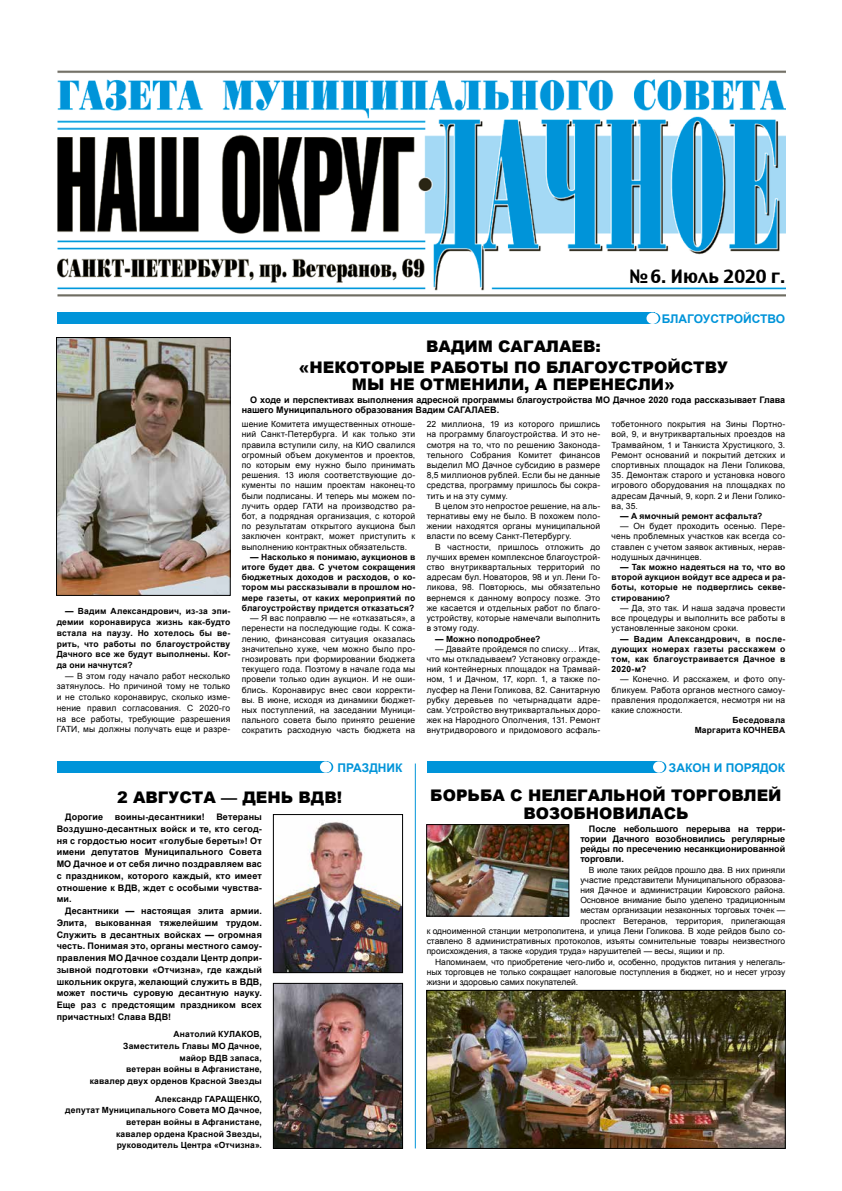
<style>
.page{position:relative;width:842px;height:1191px;background:#fff}
.page>*{position:absolute;margin:0;border:0;box-sizing:border-box;transform-origin:0 0}
.t1{font:18px "Charcoal CY";color:#000}
.t2{font:900 16px/20.4px "Arial";color:#000;text-align:center}
.t3{font:700 12px "Arial";color:#0094d9}
.t4{font:700 9px/11.7px "Arial";color:#000;text-align:justify}
.t5{font:8.5px/10.2px "Arial";letter-spacing:.005em;color:#000;text-align:justify}
.t6{font:700 8.5px/10.2px "Arial";letter-spacing:.02em;color:#000;text-align:justify}
</style>
<div class="page">
<img style="left:57px;top:70px;width:728px;height:227px">
<div style="left:57px;top:313px;width:597px;height:11px;background:#0094d9"></div>
<div style="left:646px;top:313px;width:13px;height:11px;background:#fff;border-radius:50%"></div>
<div style="left:57px;top:761px;width:270px;height:11px;background:#0094d9"></div>
<svg style="left:322px;top:761px;width:11px;height:11px"></svg>
<div style="left:320px;top:761px;width:12px;height:11px;background:#fff;border-radius:50%"></div>
<div style="left:427px;top:761px;width:233px;height:11px;background:#0094d9"></div>
<svg style="left:655px;top:761px;width:11px;height:11px"></svg>
<div style="left:653px;top:761px;width:12px;height:11px;background:#fff;border-radius:50%"></div>
<img style="left:58px;top:339px;width:170px;height:254px">
<div style="left:56px;top:337px;width:174px;height:258px;border:1px solid #000"></div>
<img style="left:275px;top:822px;width:126px;height:148px">
<div style="left:273px;top:814px;width:130px;height:158px;border:1px solid #000"></div>
<img style="left:275px;top:985px;width:126px;height:161px">
<div style="left:273px;top:983px;width:130px;height:165px;border:1px solid #000"></div>
<hr style="left:415px;top:763px;width:1px;height:385px;background:#0094d9">
<img style="left:428px;top:826px;width:139px;height:88px">
<div style="left:426px;top:824px;width:143px;height:92px;border:1px solid #000"></div>
<img style="left:428px;top:992px;width:355px;height:154px">
<div style="left:426px;top:990px;width:359px;height:158px;border:1px solid #000"></div>
<h1 class="t1" style="left:629px;top:264px;width:157px">№ 6. Июль 2020 г.</h1>
<p class="t6" style="left:57px;top:606px;width:175px;line-height:10.7px;text-indent:8px">— Вадим Александрович, из-за эпи&shy;демии коронавируса жизнь как-будто встала на паузу. Но хотелось бы ве&shy;рить, что работы по благоустройству Дачного все же будут выполнены. Ког&shy;да они начнутся?</p>
<p class="t5" style="left:57px;top:670px;width:175px;line-height:10.7px;text-indent:8px">— В этом году начало работ несколько затянулось. Но причиной тому не только и не столько коронавирус, сколько изме&shy;нение правил согласования. С 2020-го на все работы, требующие разрешения ГАТИ, мы должны получать еще и разре-</p>
<h3 class="t3" style="left:662px;top:311px;width:125px">Благоустройство</h3>
<h2 class="t2" style="left:299px;top:336px;width:431px">Вадим Сагалаев:<br>«Некоторые работы по благоустройству</h2>
<h2 class="t2" style="left:352px;top:374px;width:324px">мы не отменили, а перенесли»</h2>
<p class="t4" style="left:242px;top:395px;width:545px;line-height:10.2px;text-indent:9px">О ходе и перспективах выполнения адресной программы благоустройства МО Дачное 2020 года рассказывает Глава нашего Муниципального образования Вадим САГАЛАЕВ.</p>
<p class="t5" style="left:242px;top:419px;width:175px">шение Комитета имущественных отноше&shy;ний Санкт-Петербурга. И как только эти правила вступили силу, на КИО свалился огромный объем документов и проектов, по которым ему нужно было принимать решения. 13 июля соответствующие до&shy;кументы по нашим проектам наконец-то были подписаны. И теперь мы можем по&shy;лучить ордер ГАТИ на производство ра&shy;бот, а подрядная организация, с которой по результатам открытого аукциона был заключен контракт, может приступить к выполнению контрактных обязательств.</p>
<p class="t6" style="left:242px;top:552px;width:175px;text-indent:8px">— Насколько я понимаю, аукционов в итоге будет два. С учетом сокращения бюджетных доходов и расходов, о ко&shy;тором мы рассказывали в прошлом но&shy;мере газеты, от каких мероприятий по благоустройству придется отказаться?</p>
<p class="t5" style="left:242px;top:613px;width:175px;text-indent:8px">— Я вас поправлю — не «отказаться», а перенести на последующие годы. К сожа&shy;лению, финансовая ситуация оказалась значительно хуже, чем можно было про&shy;гнозировать при формировании бюджета текущего года. Поэтому в начале года мы провели только один аукцион. И не оши&shy;блись. Коронавирус внес свои корректи&shy;вы. В июне, исходя из динамики бюджет&shy;ных поступлений, на заседании Муници&shy;пального совета было принято решение сократить расходную часть бюджета на</p>
<p class="t5" style="left:427px;top:419px;width:175px">22 миллиона, 19 из которого пришлись на программу благоустройства. И это не&shy;смотря на то, что по решению Законода&shy;тельного Собрания Комитет финансов выделил МО Дачное субсидию в размере 8,5 миллионов рублей. Если бы не данные средства, программу пришлось бы сокра&shy;тить и на эту сумму.</p>
<p class="t5" style="left:427px;top:501px;width:175px;text-indent:8px">В целом это непростое решение, на аль&shy;тернативы ему не было. В похожем поло&shy;жении находятся органы муниципальной власти по всему Санкт-Петербургу.</p>
<p class="t5" style="left:427px;top:541px;width:175px;text-indent:8px">В частности, пришлось отложить до лучших времен комплексное благоустрой&shy;ство внутриквартальных территорий по адресам бул. Новаторов, 98 и ул. Лени Го&shy;ликова, 98. Повторюсь, мы обязательно вернемся к данному вопросу позже. Это же касается и отдельных работ по благо&shy;устройству, которые намечали выполнить в этому году.</p>
<p class="t6" style="left:435px;top:633px;width:107px">— Можно поподробнее?</p>
<p class="t5" style="left:427px;top:643px;width:175px;text-indent:8px">— Давайте пройдемся по списку… Итак, что мы откладываем? Установку огражде&shy;ний контейнерных площадок на Трамвай&shy;ном, 1 и Дачном, 17, корп. 1, а также по&shy;лусфер на Лени Голикова, 82. Санитарную рубку деревьев по четырнадцати адре&shy;сам. Устройство внутриквартальных доро&shy;жек на Народного Ополчения, 131. Ремонт внутридворового и придомового асфаль-</p>
<p class="t5" style="left:612px;top:419px;width:175px">тобетонного покрытия на Зины Портно&shy;вой, 9, и внутриквартальных проездов на Трамвайном, 1 и Танкиста Хрустицкого, 3.<br>Ремонт оснований и покрытий детских и спортивных площадок на Лени Голикова,</p>
<p class="t5" style="left:612px;top:470px;width:175px">35. Демонтаж старого и установка нового игрового оборудования на площадках по адресам Дачный, 9, корп. 2 и Лени Голико&shy;ва, 35.</p>
<p class="t6" style="left:620px;top:511px;width:144px">— А ямочный ремонт асфальта?</p>
<p class="t5" style="left:612px;top:521px;width:175px;text-indent:8px">— Он будет проходить осенью. Пере&shy;чень проблемных участков как всегда со&shy;ставлен с учетом заявок активных, нерав&shy;нодушных дачнинцев.</p>
<p class="t6" style="left:612px;top:562px;width:175px;text-indent:8px">— Так можно надеяться на то, что во второй аукцион войдут все адреса и ра&shy;боты, которые не подверглись секве&shy;стированию?</p>
<p class="t5" style="left:612px;top:603px;width:175px;text-indent:8px">— Да, это так. И наша задача провести все процедуры и выполнить все работы в установленные законом сроки.</p>
<p class="t6" style="left:612px;top:633px;width:175px;text-indent:8px">— Вадим Александрович, в после&shy;дующих номерах газеты расскажем о том, как благоустраивается Дачное в 2020-м?</p>
<p class="t5" style="left:612px;top:674px;width:175px;text-indent:8px">— Конечно. И расскажем, и фото опу&shy;бликуем. Работа органов местного самоу&shy;правления продолжается, несмотря ни на какие сложности.</p>
<p class="t6" style="left:695px;top:715px;width:92px;text-align:right">Беседовала<br>Маргарита КОЧНЕВА</p>
<h3 class="t3" style="left:338px;top:760px;width:65px">Праздн ик</h3>
<h2 class="t2" style="left:117px;top:786px;width:227px">2 августа — День ВДВ!</h2>
<p class="t4" style="left:57px;top:811px;width:207px;text-indent:160px">Ветераны Воздушно-десантных войск и те, кто сегод&shy;ня с гордостью носит «голубые береты»! От имени депутатов Муниципального Совета МО Дачное и от себя лично поздравляем вас с праздником, которого каждый, кто имеет отношение к ВДВ, ждет с особыми чувства&shy;ми.</p>
<p class="t4" style="left:57px;top:905px;width:207px;text-indent:9px">Десантники — настоящая элита армии.<br>Элита, выкованная тяжелейшим трудом.<br>Служить в десантных войсках — огромная честь. Понимая это, органы местного самоу&shy;правления МО Дачное создали Центр допри&shy;зывной подготовки «Отчизна», где каждый школьник округа, желающий служить в ВДВ, может постичь суровую десантную науку.<br>Еще раз с предстоящим праздником всех причастных! Слава ВДВ!</p>
<p class="t6" style="left:90px;top:1028px;width:174px;line-height:11.7px;text-align:right">Анатолий КУЛАКОВ,<br>Заместитель Главы МО Дачное,<br>майор ВДВ запаса,<br>ветеран войны в Афганистане, кавалер двух орденов Красной Звезды</p>
<p class="t6" style="left:65px;top:1093px;width:198px;line-height:11.7px;text-align:right">Александр ГАРАЩЕНКО,<br>депутат Муниципального Совета МО Дачное, ветеран войны в Афганистане,<br>кавалер ордена Красной Звезды, руководитель Центра «Отчизна».</p>
<p class="t4" style="left:65px;top:811px;width:40px">Дорогие</p>
<p class="t4" style="left:115px;top:811px;width:91px">воины-десантники!</p>
<h3 class="t3" style="left:669px;top:760px;width:9px">Зак</h3>
<h3 class="t3" style="left:692px;top:760px;width:93px">он и порядок</h3>
<h2 class="t2" style="left:430px;top:786px;width:353px;line-height:17.6px">Борьба с нелегальной торговлей возобновилась</h2>
<p class="t4" style="left:580px;top:824px;width:206px;line-height:10.2px;text-indent:9px">После небольшого перерыва на терри&shy;тории Дачного возобновились регулярные рейды по пресечению несанкционированной торговли.</p>
<p class="t5" style="left:589px;top:864px;width:198px">В июле таких рейдов прошло два. В них приняли</p>
<p class="t5" style="left:580px;top:875px;width:206px">участие представители Муниципального образова-</p>
<p class="t5" style="left:580px;top:885px;width:206px">ния Дачное и администрации Кировского района.</p>
<p class="t5" style="left:580px;top:895px;width:206px">Основное внимание было уделено традиционным</p>
<p class="t5" style="left:580px;top:905px;width:206px">местам организации незаконных торговых точек —</p>
<p class="t5" style="left:580px;top:915px;width:206px">проспект Ветеранов, территория, прилегающая</p>
<p class="t5" style="left:427px;top:926px;width:360px">к одноименной станции метрополитена, и улица Лени Голикова. В ходе рейдов было со-</p>
<p class="t5" style="left:427px;top:936px;width:360px">ставлено 8 административных протоколов, изъяты сомнительные товары неизвестного</p>
<p class="t5" style="left:427px;top:946px;width:300px">происхождения, а также «орудия труда» нарушителей — весы, ящики и пр.</p>
<p class="t5" style="left:435px;top:956px;width:352px">Напоминаем, что приобретение чего-либо и, особенно, продуктов питания у нелегаль-</p>
<p class="t5" style="left:427px;top:966px;width:360px">ных торговцев не только сокращает налоговые поступления в бюджет, но и несет угрозу</p>
<p class="t5" style="left:427px;top:977px;width:153px">жизни и здоровью самих покупателей.</p>
</div>
